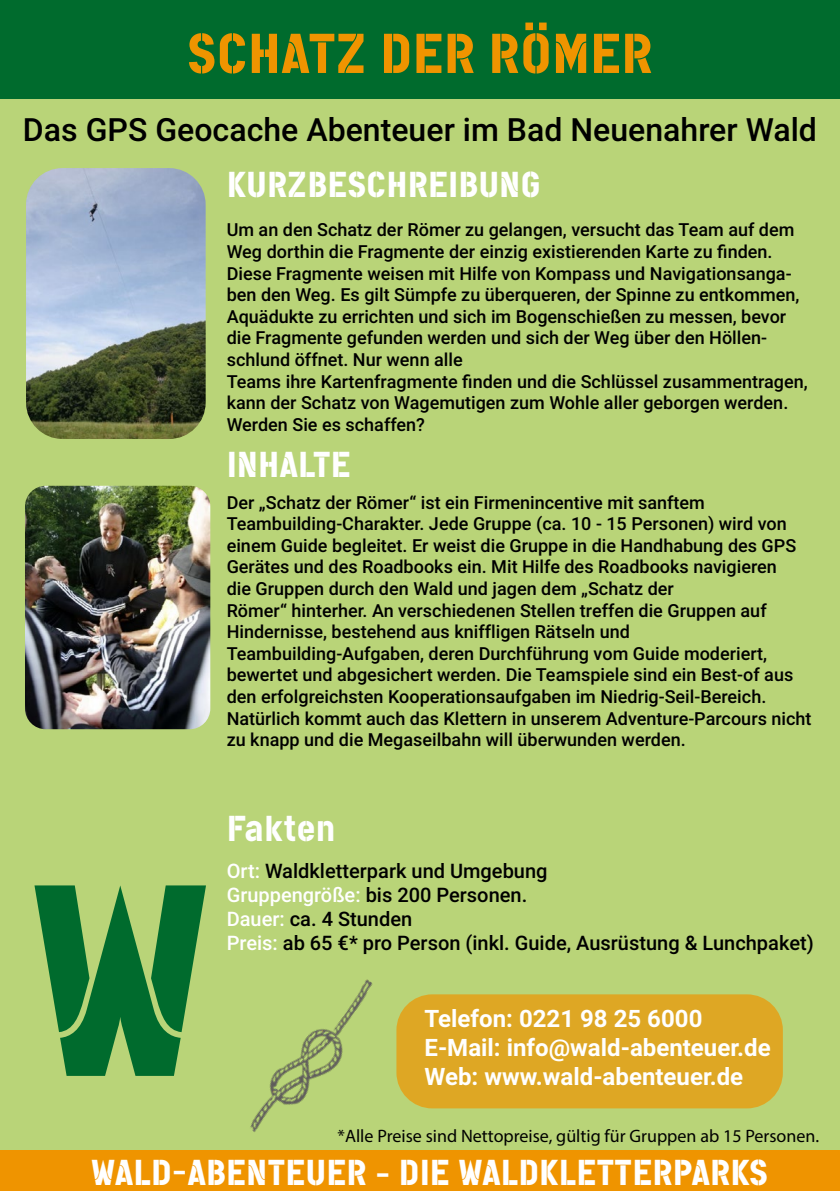
<style>
.page{position:relative;width:840px;height:1191px;background:#fff}
.page>*{position:absolute;margin:0;border:0;box-sizing:border-box;transform-origin:0 0}
.t1{font:272px "Cargo";color:#006b2d}
.t2{font:56px "Cargo";color:#ef9400}
.t3{font:36px "Cargo";color:#fff}
.t4{font:500 32px "Roboto";color:#000}
.t5{font:700 24px/28.8px "Roboto";color:#fff}
.t6{font:500 20px/24px "Roboto";color:#000}
.t7{font:500 18px/21.6px "Roboto";color:#000}
.t8{font:18px "Myriad Pro";color:#000}
.s1{color:#fff}
</style>
<div class="page">
<div style="left:0;top:0;width:839px;height:1190px;background:#b9d478"></div>
<div style="left:0;top:1150px;width:839px;height:41px;background:#ef9400"></div>
<div style="left:0;top:0;width:839px;height:98px;background:#006b2d"></div>
<div style="left:396px;top:994px;width:386px;height:114px;background:#dea724;border-radius:36px"></div>
<img style="left:26px;top:168px;width:179px;height:271px">
<img style="left:25px;top:486px;width:185px;height:243px">
<img style="left:250px;top:979px;width:160px;height:153px">
<h2 class="t2" style="left:187px;top:17px;width:467px">SCHATZ DER RÖMER</h2>
<h3 class="t4" style="left:23px;top:107px;width:795px">Das GPS Geocache Abenteuer im Bad Neuenahrer Wald</h3>
<h3 class="t3" style="left:226px;top:161px;width:316px">KURZBESCHREIBUNG</h3>
<p class="t7" style="left:226px;top:219px;width:582px">Um an den Schatz der Römer zu gelangen, versucht das Team auf dem Weg dorthin die Fragmente der einzig existierenden Karte zu finden.<br>Diese Fragmente weisen mit Hilfe von Kompass und Navigationsanga&shy;ben den Weg. Es gilt Sümpfe zu überqueren, der Spinne zu entkommen, Aquädukte zu errichten und sich im Bogenschießen zu messen, bevor die Fragmente gefunden werden und sich der Weg über den Höllen&shy;schlund öffnet. Nur wenn alle<br>Teams ihre Kartenfragmente finden und die Schlüssel zusammentragen, kann der Schatz von Wagemutigen zum Wohle aller geborgen werden.<br>Werden Sie es schaffen?</p>
<h3 class="t3" style="left:226px;top:441px;width:126px">INHALTE</h3>
<p class="t7" style="left:226px;top:491px;width:586px">Der „Schatz der Römer“ ist ein Firmenincentive mit sanftem Teambuilding-Charakter. Jede Gruppe (ca. 10 - 15 Personen) wird von einem Guide begleitet. Er weist die Gruppe in die Handhabung des GPS Gerätes und des Roadbooks ein. Mit Hilfe des Roadbooks navigieren<br>die Gruppen durch den Wald und jagen dem „Schatz der<br>Römer“ hinterher. An verschiedenen Stellen treffen die Gruppen auf Hindernisse, bestehend aus kniffligen Rätseln und Teambuilding-Aufgaben, deren Durchführung vom Guide moderiert, bewertet und abgesichert werden. Die Teamspiele sind ein Best-of aus den erfolgreichsten Kooperationsaufgaben im Niedrig-Seil-Bereich.<br>Natürlich kommt auch das Klettern in unserem Adventure-Parcours nicht zu knapp und die Megaseilbahn will überwunden werden.</p>
<h1 class="t1" style="left:26px;top:804px;width:189px">W</h1>
<h3 class="t3" style="left:226px;top:805px;width:110px">Fakten</h3>
<p class="t6" style="left:226px;top:858px;width:588px"><span class="s1">Ort:</span> Waldkletterpark und Umgebung<br><span class="s1">Gruppengröße:</span> bis 200 Personen.<br><span class="s1">Dauer:</span> ca. 4 Stunden<br><span class="s1">Preis:</span> ab 65 €* pro Person (inkl. Guide, Ausrüstung &amp; Lunchpaket)</p>
<h3 class="t5" style="left:424px;top:1003px;width:347px">Telefon: 0221 98 25 6000<br>E-Mail: info@wald-abenteuer.de<br>Web: www.wald-abenteuer.de</h3>
<p class="t8" style="left:337px;top:1125px;width:483px">*Alle Preise sind Nettopreise, gültig für Gruppen ab 15 Personen.</p>
<h3 class="t3" style="left:91px;top:1149px;width:678px">WALD-ABENTEUER - DIE WALDKLETTERPARKS</h3>
</div>
